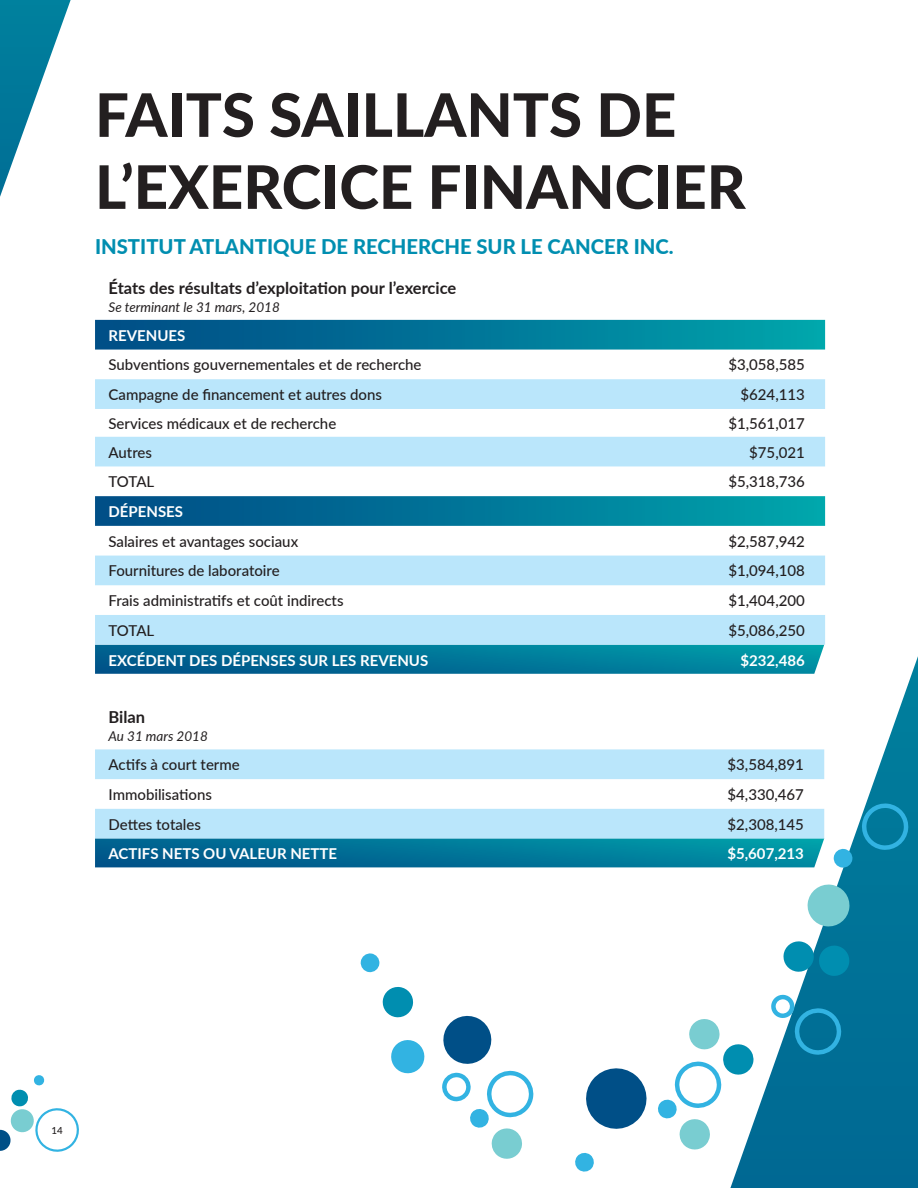
<style>
.page{position:relative;width:918px;height:1188px;background:#fff}
.page>*{position:absolute;margin:0;border:0;box-sizing:border-box;transform-origin:0 0}
.t1{font:800 60px/72px "Lato";color:#231f20}
.t2{font:800 20.25px "Lato";color:#008eb0}
.t3{font:700 16.5px "Lato";color:#231f20}
.t4{font:500 15px "Lato";color:#231f20}
.t5{font:700 15px "Lato";color:#fff}
.t6{font:italic 13.5px "Lato";color:#231f20}
.t7{font:500 9.75px "Lato";color:#231f20}
</style>
<div class="page">
<svg style="left:95px;top:645px;width:729px;height:29px;background:#027598"></svg>
<svg style="left:730px;top:656px;width:188px;height:532px"></svg>
<svg style="left:95px;top:839px;width:729px;height:28px;background:#017799"></svg>
<svg style="left:730px;top:702px;width:94px;height:47px"></svg>
<svg style="left:95px;top:749px;width:729px;height:90px;fill:#bae6fb"></svg>
<svg style="left:0;top:1075px;width:79px;height:77px"></svg>
<svg style="left:95px;top:320px;width:730px;height:30px;background:#037899"></svg>
<svg style="left:95px;top:379px;width:730px;height:266px"></svg>
<svg style="left:0;top:0;width:71px;height:197px"></svg>
<svg style="left:586px;top:1068px;width:61px;height:61px"></svg>
<svg style="left:382px;top:987px;width:32px;height:31px"></svg>
<svg style="left:360px;top:953px;width:20px;height:20px"></svg>
<svg style="left:575px;top:1152px;width:19px;height:20px"></svg>
<svg style="left:391px;top:1040px;width:34px;height:34px"></svg>
<svg style="left:442px;top:1015px;width:92px;height:144px"></svg>
<svg style="left:861px;top:802px;width:49px;height:49px;background:#1088ac"></svg>
<svg style="left:833px;top:848px;width:20px;height:20px"></svg>
<svg style="left:806px;top:883px;width:45px;height:45px"></svg>
<svg style="left:783px;top:941px;width:67px;height:36px;background:#2295b3"></svg>
<svg style="left:771px;top:994px;width:71px;height:61px"></svg>
<svg style="left:658px;top:1017px;width:96px;height:134px"></svg>
<h1 class="t1" style="left:95px;top:76px;width:652px">FAITS SAILLANTS DE<br>L’EXERCICE FINANCIER</h1>
<h2 class="t2" style="left:95px;top:231px;width:580px">INSTITUT ATLANTIQUE DE RECHERCHE SUR LE CANCER INC.</h2>
<p class="t3" style="left:109px;top:276px;width:349px">États des résultats d’exploitation pour l’exercice</p>
<p class="t6" style="left:109px;top:297px;width:173px">Se terminant le 31 mars, 2018</p>
<p class="t5" style="left:109px;top:324px;width:78px">REVENUES</p>
<p class="t4" style="left:109px;top:354px;width:315px">Subventions gouvernementales et de recherche</p>
<p class="t4" style="left:728px;top:354px;width:78px">$3,058,585</p>
<p class="t4" style="left:109px;top:384px;width:275px">Campagne de financement et autres dons</p>
<p class="t4" style="left:741px;top:384px;width:66px">$624,113</p>
<p class="t4" style="left:109px;top:413px;width:229px">Services médicaux et de recherche</p>
<p class="t4" style="left:728px;top:413px;width:78px">$1,561,017</p>
<p class="t4" style="left:109px;top:441px;width:45px">Autres</p>
<p class="t4" style="left:749px;top:441px;width:57px">$75,021</p>
<p class="t4" style="left:109px;top:471px;width:47px">TOTAL</p>
<p class="t4" style="left:728px;top:471px;width:78px">$5,318,736</p>
<p class="t5" style="left:109px;top:501px;width:76px">DÉPENSES</p>
<p class="t4" style="left:109px;top:530px;width:191px">Salaires et avantages sociaux</p>
<p class="t4" style="left:728px;top:530px;width:78px">$2,587,942</p>
<p class="t4" style="left:109px;top:560px;width:173px">Fournitures de laboratoire</p>
<p class="t4" style="left:728px;top:560px;width:78px">$1,094,108</p>
<p class="t4" style="left:109px;top:590px;width:237px">Frais administratifs et coût indirects</p>
<p class="t4" style="left:728px;top:590px;width:78px">$1,404,200</p>
<p class="t4" style="left:109px;top:620px;width:47px">TOTAL</p>
<p class="t4" style="left:728px;top:620px;width:78px">$5,086,250</p>
<p class="t5" style="left:109px;top:649px;width:321px">EXCÉDENT DES DÉPENSES SUR LES REVENUS</p>
<p class="t5" style="left:740px;top:649px;width:66px">$232,486</p>
<p class="t3" style="left:109px;top:705px;width:38px">Bilan</p>
<p class="t6" style="left:109px;top:727px;width:101px">Au 31 mars 2018</p>
<p class="t4" style="left:109px;top:754px;width:133px">Actifs à court terme</p>
<p class="t4" style="left:728px;top:754px;width:78px">$3,584,891</p>
<p class="t4" style="left:109px;top:784px;width:105px">Immobilisations</p>
<p class="t4" style="left:728px;top:784px;width:78px">$4,330,467</p>
<p class="t4" style="left:109px;top:813px;width:94px">Dettes totales</p>
<p class="t4" style="left:728px;top:813px;width:78px">$2,308,145</p>
<p class="t5" style="left:109px;top:843px;width:230px">ACTIFS NETS OU VALEUR NETTE</p>
<p class="t5" style="left:727px;top:843px;width:78px">$5,607,213</p>
<p class="t7" style="left:52px;top:1123px;width:13px">14</p>
</div>
